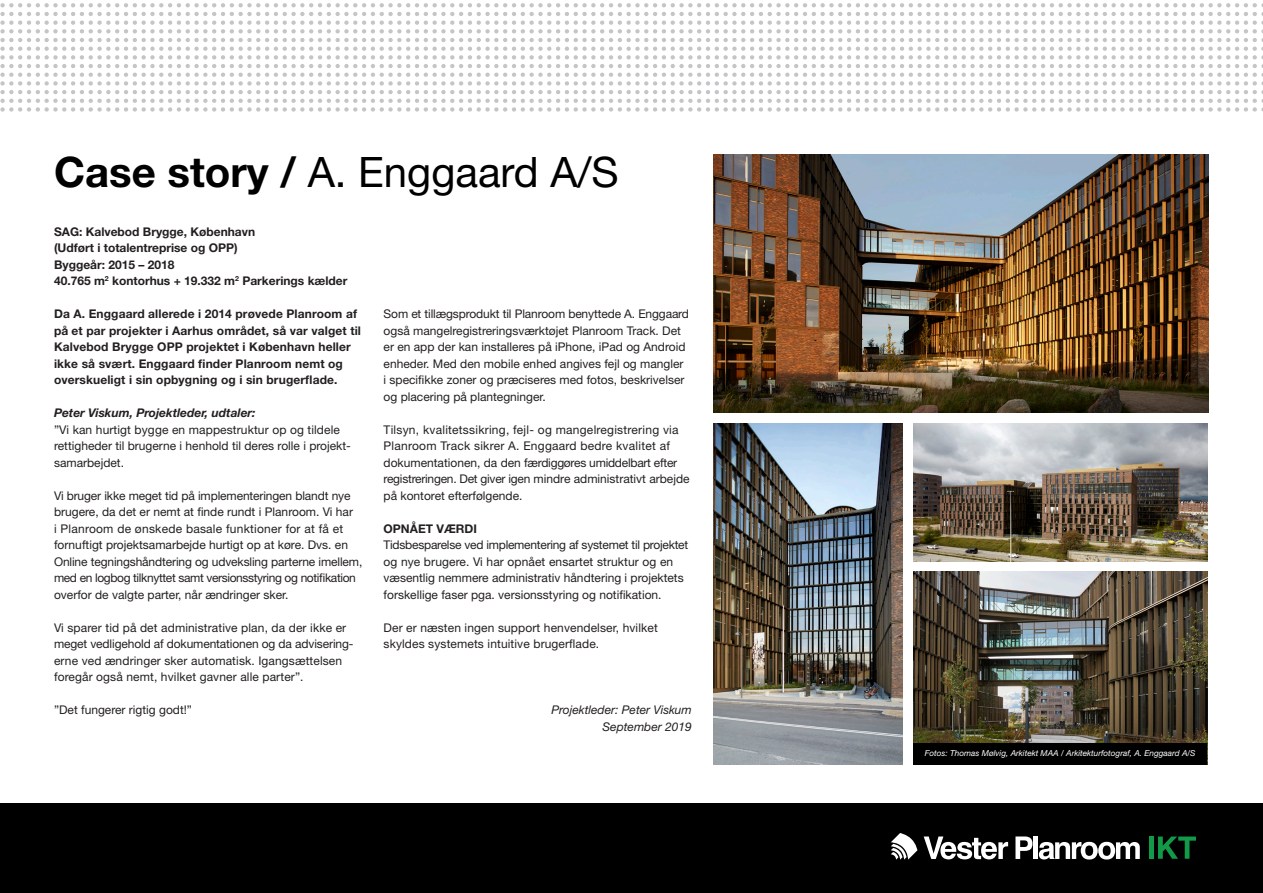
<style>
.page{position:relative;width:1263px;height:893px;background:#fff}
.page>*{position:absolute;margin:0;border:0;box-sizing:border-box;transform-origin:0 0}
.t1{font:42px "Helvetica Neue";color:#000}
.t2{font:12px/16.5px "Helvetica Neue";color:#231f20}
.t3{font:700 12px/16.5px "Helvetica Neue";letter-spacing:.01em;color:#231f20}
.t4{font:12px "Helvetica Neue";letter-spacing:-.03em;color:#231f20}
.t5{font:12px "Helvetica Neue";letter-spacing:-.02em;color:#231f20}
.t6{font:italic 12px "Helvetica Neue";color:#231f20}
.t7{font:italic 700 12px "Helvetica Neue";color:#231f20}
.t8{font:italic 8.25px "Helvetica Neue";color:#fff}
.s1{font-weight:700}
</style>
<div class="page">
<div style="left:0;top:803px;width:1263px;height:90px;background:#000"></div>
<svg style="left:891px;top:833px;width:26px;height:27px"></svg>
<svg style="left:924px;top:836px;width:84px;height:23px"></svg>
<svg style="left:1015px;top:836px;width:17px;height:23px"></svg>
<hr style="left:1034px;top:836px;width:4px;height:23px;background:#fff">
<svg style="left:1039px;top:842px;width:101px;height:17px"></svg>
<div style="left:1149px;top:836px;width:5px;height:23px;background:#119a48"></div>
<svg style="left:1158px;top:836px;width:38px;height:23px"></svg>
<svg style="left:0;top:3px;width:1263px;height:109px"></svg>
<img style="left:713px;top:154px;width:496px;height:259px">
<img style="left:913px;top:423px;width:294px;height:138px">
<img style="left:713px;top:423px;width:190px;height:341px">
<img style="left:913px;top:572px;width:294px;height:171px">
<div style="left:913px;top:743px;width:294px;height:21px;background:#000"></div>
<p class="t1" style="left:54px;top:147px;width:566px"><span class="s1">Case story /</span> A. Enggaard A/S</p>
<p class="t3" style="left:54px;top:223px;width:203px">SAG: Kalvebod Brygge, København</p>
<p class="t3" style="left:54px;top:239px;width:185px">(Udført i totalentreprise og OPP)</p>
<p class="t3" style="left:54px;top:256px;width:122px">Byggeår: 2015 – 2018</p>
<p class="t3" style="left:54px;top:272px;width:295px">40.765 m<sup>2</sup> kontorhus + 19.332 m<sup>2</sup> Parkerings kælder</p>
<p class="t3" style="left:54px;top:305px;width:309px">Da A. Enggaard allerede i 2014 prøvede Planroom af på et par projekter i Aarhus området, så var valget til Kalvebod Brygge OPP projektet i København heller ikke så svært. Enggaard finder Planroom nemt og overskueligt i sin opbygning og i sin brugerflade.</p>
<p class="t7" style="left:54px;top:405px;width:203px">Peter Viskum, Projektleder, udtaler:</p>
<p class="t2" style="left:54px;top:421px;width:298px">”Vi kan hurtigt bygge en mappestruktur op og tildele rettigheder til brugerne i henhold til deres rolle i projekt-</p>
<p class="t2" style="left:54px;top:454px;width:72px">samarbejdet.</p>
<p class="t2" style="left:54px;top:487px;width:300px">Vi bruger ikke meget tid på implementeringen blandt nye brugere, da det er nemt at finde rundt i Planroom. Vi har</p>
<p class="t2" style="left:54px;top:520px;width:296px">i Planroom de ønskede basale funktioner for at få et fornuftigt projektsamarbejde hurtigt op at køre. Dvs. en</p>
<p class="t2" style="left:54px;top:553px;width:310px">Online tegningshåndtering og udveksling parterne imellem,</p>
<p class="t4" style="left:54px;top:571px;width:303px">med en logbog tilknyttet samt versionsstyring og notifikation</p>
<p class="t2" style="left:54px;top:586px;width:236px">overfor de valgte parter, når ændringer sker.</p>
<p class="t2" style="left:54px;top:619px;width:301px">Vi sparer tid på det administrative plan, da der ikke er meget vedligehold af dokumentationen og da advisering-</p>
<p class="t2" style="left:54px;top:652px;width:290px">erne ved ændringer sker automatisk. Igangsættelsen foregår også nemt, hvilket gavner alle parter”.</p>
<p class="t2" style="left:54px;top:701px;width:140px">”Det fungerer rigtig godt!”</p>
<p class="t2" style="left:384px;top:305px;width:307px">Som et tillægsprodukt til Planroom benyttede A. Enggaard også mangelregistreringsværktøjet Planroom Track. Det er en app der kan installeres på iPhone, iPad og Android enheder. Med den mobile enhed angives fejl og mangler i specifikke zoner og præciseres med fotos, beskrivelser og placering på plantegninger.</p>
<p class="t2" style="left:384px;top:421px;width:307px">Tilsyn, kvalitetssikring, fejl- og mangelregistrering via Planroom Track sikrer A. Enggaard bedre kvalitet af dokumentationen, da den færdiggøres umiddelbart efter registreringen. Det giver igen mindre administrativt arbejde på kontoret efterfølgende.</p>
<p class="t3" style="left:384px;top:520px;width:95px">OPNÅET VÆRDI</p>
<p class="t5" style="left:384px;top:538px;width:306px">Tidsbesparelse ved implementering af systemet til projektet</p>
<p class="t2" style="left:384px;top:553px;width:302px">og nye brugere. Vi har opnået ensartet struktur og en væsentlig nemmere administrativ håndtering i projektets forskellige faser pga. versionsstyring og notifikation.</p>
<p class="t2" style="left:384px;top:619px;width:276px">Der er næsten ingen support henvendelser, hvilket</p>
<p class="t2" style="left:384px;top:635px;width:217px">skyldes systemets intuitive brugerflade.</p>
<p class="t6" style="left:551px;top:703px;width:142px">Projektleder: Peter Viskum</p>
<p class="t6" style="left:602px;top:719px;width:91px">September 2019</p>
<p class="t8" style="left:925px;top:748px;width:272px">Fotos: Thomas Mølvig, Arkitekt MAA / Arkitekturfotograf, A. Enggaard A/S</p>
</div>
